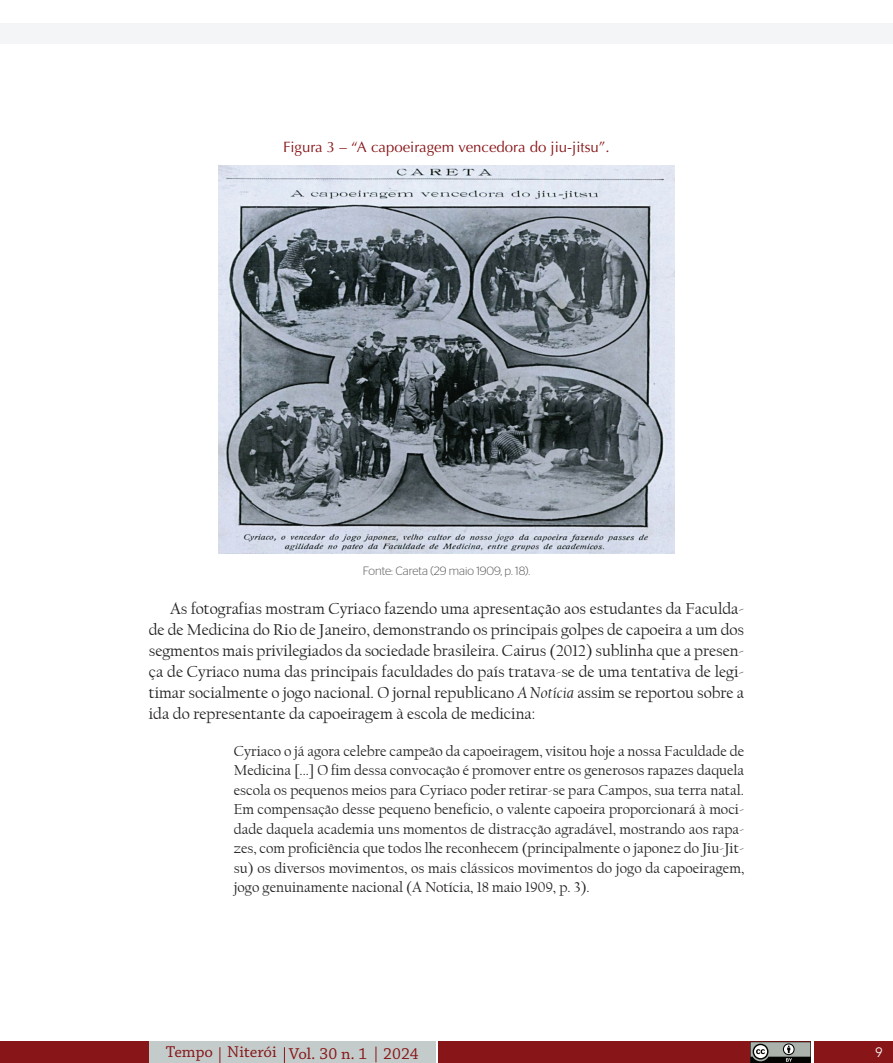
<style>
.page{position:relative;width:893px;height:1063px;background:#fff}
.page>*{position:absolute;margin:0;border:0;box-sizing:border-box;transform-origin:0 0}
.t1{font:16.5px/21px "Californian FB";color:#231f20;text-align:justify}
.t2{font:16.5px "Chaparral Pro Capt";color:#881619}
.t3{font:15px/19.5px "Californian FB";color:#231f20;text-align:justify}
.t4{font:15px "Optima";color:#881619}
.t5{font:300 13.5px "Avenir";color:#fff}
.t6{font:300 12px "Stag Sans Round";color:#57585a}
.s1{font-style:italic}
</style>
<div class="page">
<div style="left:0;top:23px;width:893px;height:20px;background:#f4f5f6"></div>
<div style="left:438px;top:1042px;width:372px;height:21px;background:#881619"></div>
<div style="left:0;top:1042px;width:149px;height:21px;background:#881619"></div>
<div style="left:149px;top:1042px;width:286px;height:21px;background:#c3cccb"></div>
<div style="left:814px;top:1042px;width:79px;height:21px;background:#881619"></div>
<svg style="left:750px;top:1042px;width:61px;height:21px"></svg>
<svg style="left:220px;top:1047px;width:1px;height:16px"></svg>
<svg style="left:284px;top:1047px;width:1px;height:16px"></svg>
<svg style="left:376px;top:1047px;width:1px;height:15px"></svg>
<img style="left:218px;top:165px;width:456px;height:388px">
<p class="t4" style="left:283px;top:138px;width:328px">Figura 3 – “A capoeiragem vencedora do jiu-jitsu”.</p>
<p class="t6" style="left:363px;top:564px;width:169px">Fonte: Careta (29 maio 1909, p. 18).</p>
<p class="t1" style="left:149px;top:599px;width:597px;text-indent:21px">As fotografias mostram Cyriaco fazendo uma apresentação aos estudantes da Faculda&shy;de de Medicina do Rio de Janeiro, demonstrando os principais golpes de capoeira a um dos segmentos mais privilegiados da sociedade brasileira. Cairus (2012) sublinha que a presen&shy;ça de Cyriaco numa das principais faculdades do país tratava-se de uma tentativa de legi&shy;timar socialmente o jogo nacional. O jornal republicano <span class="s1">A Notícia</span> assim se reportou sobre a ida do representante da capoeiragem à escola de medicina:</p>
<p class="t3" style="left:234px;top:741px;width:512px">Cyriaco o já agora celebre campeão da capoeiragem, visitou hoje a nossa Faculdade de Medicina [...] O fim dessa convocação é promover entre os generosos rapazes daquela escola os pequenos meios para Cyriaco poder retirar-se para Campos, sua terra natal.<br>Em compensação desse pequeno beneficio, o valente capoeira proporcionará à moci&shy;dade daquela academia uns momentos de distracção agradável, mostrando aos rapa&shy;zes, com proficiência que todos lhe reconhecem (principalmente o japonez do Jiu-Jit&shy;su) os diversos movimentos, os mais clássicos movimentos do jogo da capoeiragem, jogo genuinamente nacional (A Notícia, 18 maio 1909, p. 3).</p>
<p class="t2" style="left:166px;top:1044px;width:255px">Tempo Niterói Vol. 30 n. 1 2024</p>
<p class="t5" style="left:875px;top:1044px;width:9px">9</p>
</div>
